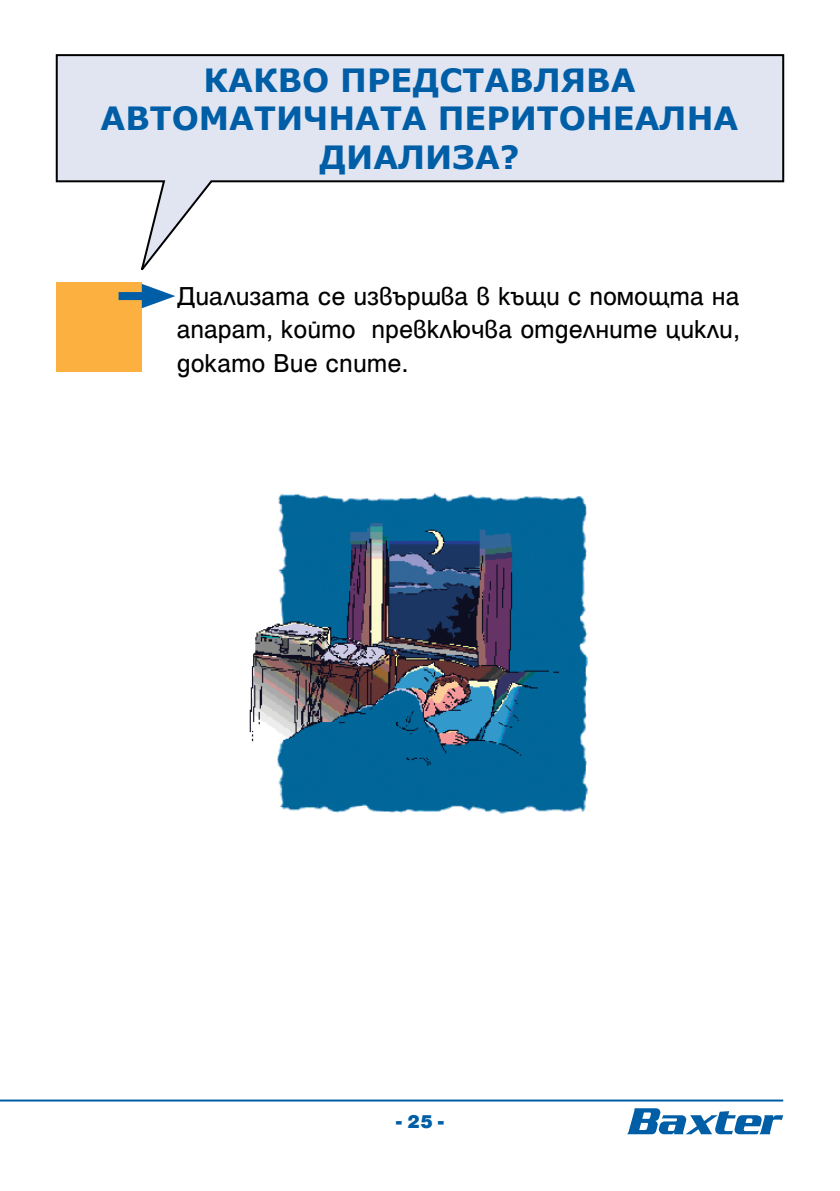
<style>
.page{position:relative;width:840px;height:1191px;background:#fff}
.page>*{position:absolute;margin:0;border:0;box-sizing:border-box;transform-origin:0 0}
.t1{font:700 32px/38.4px "Verdana";color:#005ea6;text-align:center}
.t2{font:28px/33.6px "Helen Bg";color:#000;text-align:justify}
.t3{font:900 20px "Helen Bg";color:#005ea6}
</style>
<div class="page">
<svg style="left:627px;top:1108px;width:155px;height:26px"></svg>
<hr style="left:0;top:1099px;width:782px;height:2px;background:#005ea6">
<div style="left:57px;top:282px;width:85px;height:90px;background:#fbb040"></div>
<div style="left:118px;top:292px;width:38px;height:8px;background:#005ea6"></div>
<svg style="left:142px;top:284px;width:33px;height:24px"></svg>
<svg style="left:55px;top:54px;width:729px;height:217px"></svg>
<img style="left:249px;top:492px;width:340px;height:322px">
<p class="t1" style="left:100px;top:60px;width:639px">КАКВО ПРЕДСТАВЛЯВА<br>АВТОМАТИЧНАТА ПЕРИТОНЕАЛНА<br>ДИАЛИЗА?</p>
<p class="t2" style="left:177px;top:278px;width:564px">Диализата се извършва в къщи с помощта на апарат, който превключва отделните цикли, докато Вие спите.</p>
<p class="t3" style="left:396px;top:1110px;width:49px">- 25 -</p>
</div>
